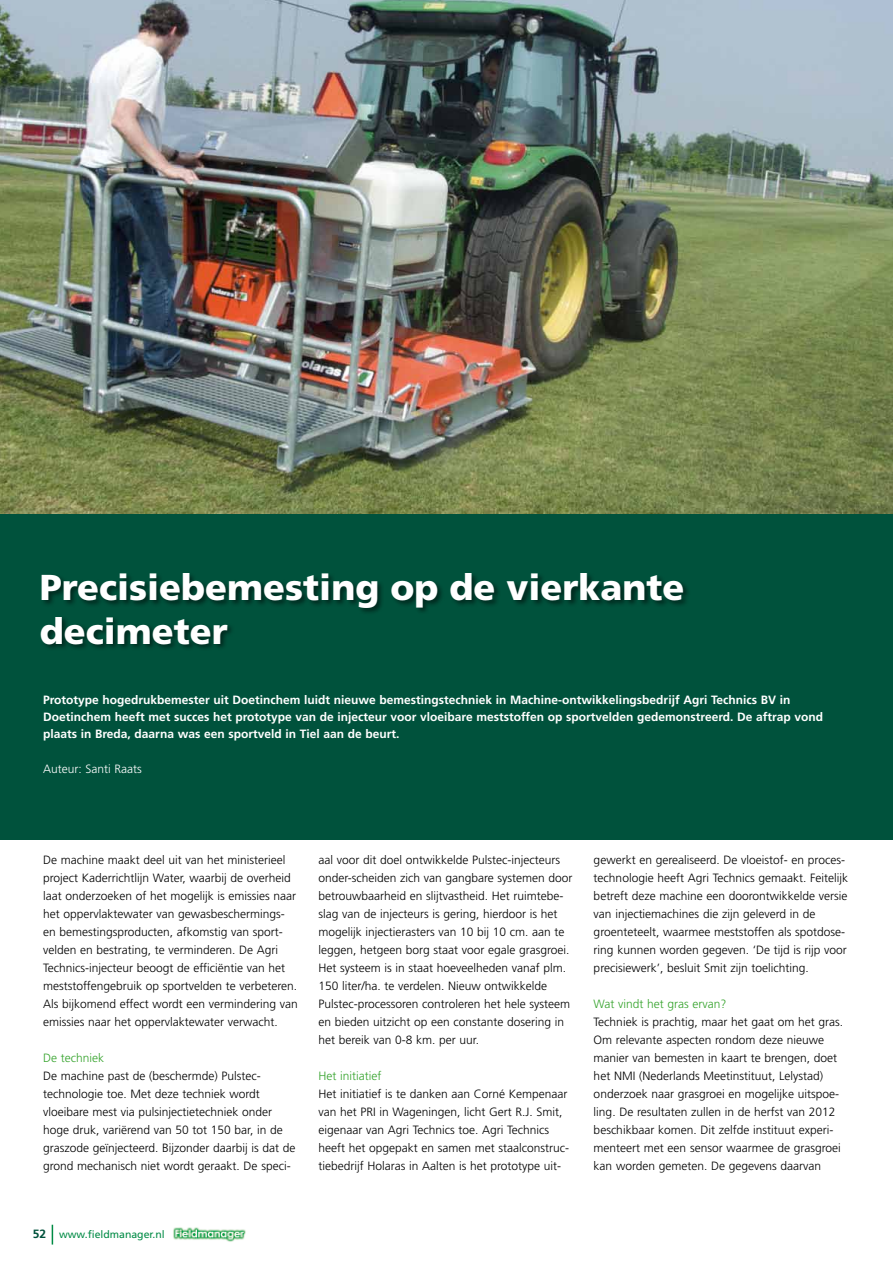
<style>
.page{position:relative;width:893px;height:1263px;background:#fff}
.page>*{position:absolute;margin:0;border:0;box-sizing:border-box;transform-origin:0 0}
.t1{font:900 36px/43.2px "Frutiger";color:#fff}
.t2{font:300 12px/18px "Frutiger";color:#000}
.t3{font:700 12px/17.2px "Frutiger";color:#fff}
.t4{font:300 12px "Frutiger";color:#35a32c}
.t5{font:300 12px "Frutiger";color:#fff}
.t6{font:10.5px "Frutiger";color:#008b45}
.s1{font-weight:700;font-size:12px;color:#00523c}
</style>
<div class="page">
<svg style="left:52px;top:1225px;width:1px;height:19px"></svg>
<img style="left:173px;top:1227px;width:73px;height:15px">
<img style="left:0;top:0;width:893px;height:514px">
<div style="left:0;top:514px;width:893px;height:326px;background:#00523c"></div>
<div style="left:40px;top:572px;width:651px;height:79px;background:#000;opacity:.5"></div>
<h1 class="t1" style="left:40px;top:566px;width:646px">Precisiebemesting op de vierkante decimeter</h1>
<p class="t3" style="left:43px;top:691px;width:782px">Prototype hogedrukbemester uit Doetinchem luidt nieuwe bemestingstechniek in Machine-ontwikkelingsbedrijf Agri Technics BV in<br>Doetinchem heeft met succes het prototype van de injecteur voor vloeibare meststoffen op sportvelden gedemonstreerd. De aftrap vond plaats in Breda, daarna was een sportveld in Tiel aan de beurt.</p>
<p class="t5" style="left:43px;top:762px;width:100px">Auteur: Santi Raats</p>
<p class="t2" style="left:43px;top:851px;width:256px">De machine maakt deel uit van het ministerieel project Kaderrichtlijn Water, waarbij de overheid laat onderzoeken of het mogelijk is emissies naar het oppervlaktewater van gewasbeschermings&shy;en bemestingsproducten, afkomstig van sport&shy;velden en bestrating, te verminderen. De Agri Technics-injecteur beoogt de efficiëntie van het meststoffengebruik op sportvelden te verbeteren.<br>Als bijkomend effect wordt een vermindering van emissies naar het oppervlaktewater verwacht.</p>
<p class="t4" style="left:43px;top:1051px;width:63px">De techniek</p>
<p class="t2" style="left:43px;top:1067px;width:254px">De machine past de (beschermde) Pulstec&shy;technologie toe. Met deze techniek wordt vloeibare mest via pulsinjectietechniek onder hoge druk, variërend van 50 tot 150 bar, in de graszode geïnjecteerd. Bijzonder daarbij is dat de grond mechanisch niet wordt geraakt. De speci-</p>
<p class="t2" style="left:318px;top:851px;width:256px">aal voor dit doel ontwikkelde Pulstec-injecteurs onder-scheiden zich van gangbare systemen door betrouwbaarheid en slijtvastheid. Het ruimtebe&shy;slag van de injecteurs is gering, hierdoor is het mogelijk injectierasters van 10 bij 10 cm. aan te leggen, hetgeen borg staat voor egale grasgroei.<br>Het systeem is in staat hoeveelheden vanaf plm.<br>150 liter/ha. te verdelen. Nieuw ontwikkelde Pulstec-processoren controleren het hele systeem en bieden uitzicht op een constante dosering in het bereik van 0-8 km. per uur.</p>
<p class="t4" style="left:318px;top:1069px;width:64px">Het initiatief</p>
<p class="t2" style="left:318px;top:1085px;width:252px">Het initiatief is te danken aan Corné Kempenaar van het PRI in Wageningen, licht Gert R.J. Smit, eigenaar van Agri Technics toe. Agri Technics heeft het opgepakt en samen met staalconstruc&shy;tiebedrijf Holaras in Aalten is het prototype uit-</p>
<p class="t2" style="left:594px;top:851px;width:256px">gewerkt en gerealiseerd. De vloeistof- en proces&shy;technologie heeft Agri Technics gemaakt. Feitelijk betreft deze machine een doorontwikkelde versie van injectiemachines die zijn geleverd in de groenteteelt, waarmee meststoffen als spotdose&shy;ring kunnen worden gegeven. ‘De tijd is rijp voor precisiewerk’, besluit Smit zijn toelichting.</p>
<p class="t4" style="left:594px;top:997px;width:134px">Wat vindt het gras ervan?</p>
<p class="t2" style="left:594px;top:1013px;width:251px">Techniek is prachtig, maar het gaat om het gras.<br>Om relevante aspecten rondom deze nieuwe manier van bemesten in kaart te brengen, doet het NMI (Nederlands Meetinstituut, Lelystad) onderzoek naar grasgroei en mogelijke uitspoe&shy;ling. De resultaten zullen in de herfst van 2012 beschikbaar komen. Dit zelfde instituut experi&shy;menteert met een sensor waarmee de grasgroei kan worden gemeten. De gegevens daarvan</p>
<p class="t6" style="left:33px;top:1228px;width:133px"><span class="s1">52</span> www.fieldmanager.nl</p>
</div>
